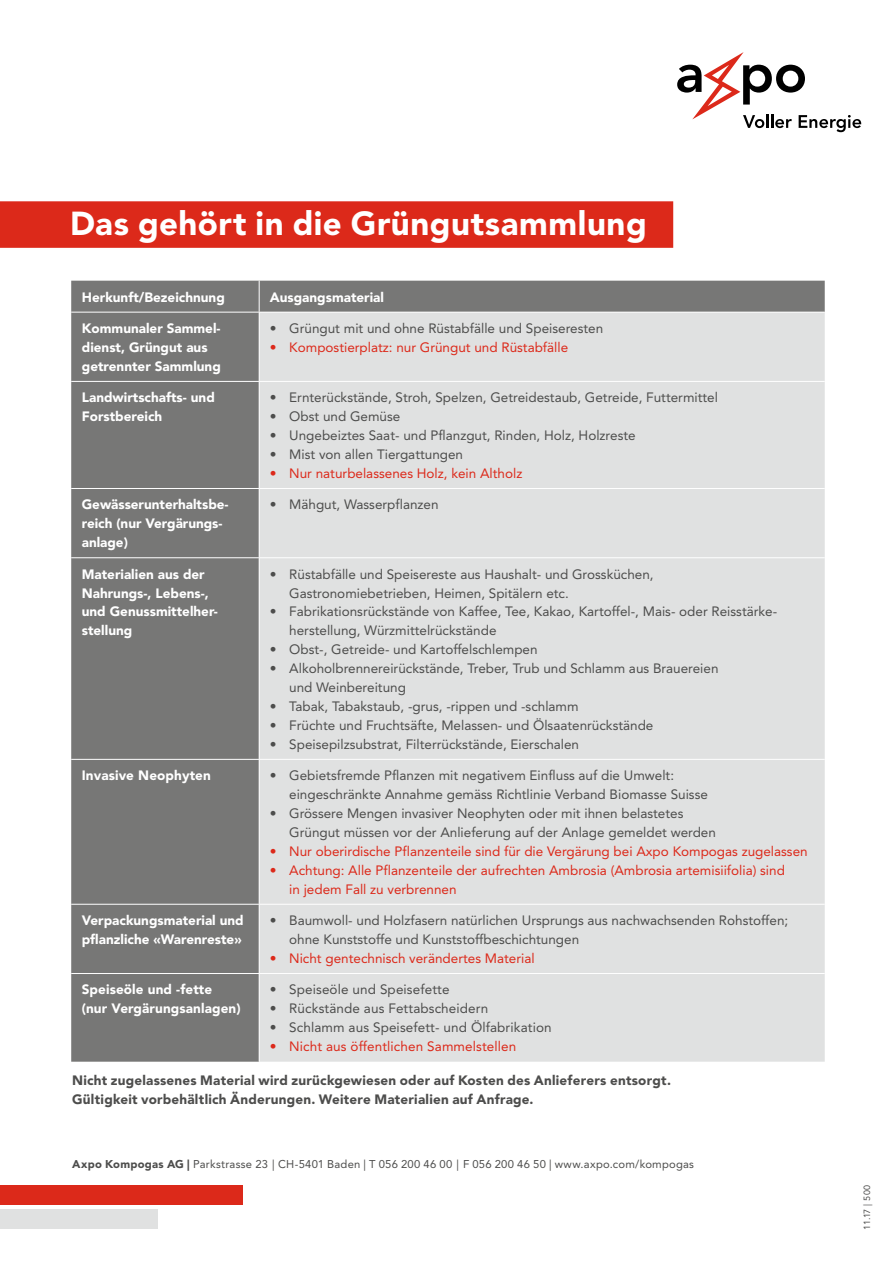
<style>
.page{position:relative;width:893px;height:1263px;background:#fff}
.page>*{position:absolute;margin:0;border:0;box-sizing:border-box;transform-origin:0 0}
.t1{font:900 33px "Avenir LT Pro";letter-spacing:.015em;color:#fff}
.t2{font:13.5px/18.9px "Avenir LT Pro";color:#4d4d4c}
.t3{font:900 13.5px/18.9px "Avenir LT Pro";color:#fff}
.t4{font:13.5px/18.9px "Avenir LT Pro";color:#dc291a}
.t5{font:900 13.5px/18.9px "Avenir LT Pro";letter-spacing:.015em;color:#4d4d4c}
.t6{font:11.25px "Avenir LT Pro";letter-spacing:.02em;color:#4d4d4c}
.t7{font:9px "Avenir LT Pro";letter-spacing:.01em;color:#4d4d4c}
.s1{font-weight:900}
</style>
<div class="page">
<div style="left:0;top:1210px;width:157px;height:19px;background:#e0e1e1"></div>
<div style="left:0;top:1185px;width:242px;height:20px;background:#dc291a"></div>
<div style="left:71px;top:281px;width:754px;height:781px;background:#777776"></div>
<div style="left:260px;top:313px;width:565px;height:749px;background:#e0e1e1"></div>
<hr style="left:259px;top:281px;width:1px;height:31px;background:#fff">
<hr style="left:71px;top:312px;width:188px;height:1px;background:#fff">
<hr style="left:259px;top:312px;width:566px;height:1px;background:#fff">
<hr style="left:259px;top:312px;width:1px;height:69px;background:#fff">
<hr style="left:71px;top:381px;width:188px;height:1px;background:#fff">
<hr style="left:259px;top:381px;width:566px;height:1px;background:#fff">
<hr style="left:259px;top:382px;width:1px;height:106px;background:#fff">
<hr style="left:71px;top:488px;width:188px;height:1px;background:#fff">
<hr style="left:259px;top:488px;width:566px;height:1px;background:#fff">
<hr style="left:259px;top:489px;width:1px;height:68px;background:#fff">
<hr style="left:71px;top:557px;width:188px;height:1px;background:#fff">
<hr style="left:259px;top:557px;width:566px;height:1px;background:#fff">
<hr style="left:259px;top:558px;width:1px;height:201px;background:#fff">
<hr style="left:71px;top:759px;width:188px;height:1px;background:#fff">
<hr style="left:259px;top:759px;width:566px;height:1px;background:#fff">
<hr style="left:259px;top:760px;width:1px;height:144px;background:#fff">
<hr style="left:71px;top:904px;width:188px;height:1px;background:#fff">
<hr style="left:259px;top:904px;width:566px;height:1px;background:#fff">
<hr style="left:259px;top:905px;width:1px;height:68px;background:#fff">
<hr style="left:71px;top:973px;width:188px;height:1px;background:#fff">
<hr style="left:259px;top:973px;width:566px;height:1px;background:#fff">
<hr style="left:259px;top:974px;width:1px;height:88px;background:#fff">
<div style="left:0;top:201px;width:673px;height:47px;background:#dc291a"></div>
<svg style="left:677px;top:52px;width:184px;height:80px"></svg>
<h1 class="t1" style="left:70px;top:204px;width:578px">Das gehört in die Grüngutsammlung</h1>
<p class="t3" style="left:82px;top:287px;width:144px">Herkunft/Bezeichnung</p>
<p class="t3" style="left:270px;top:287px;width:116px">Ausgangsmaterial</p>
<p class="t3" style="left:82px;top:319px;width:140px">Kommunaler Sammel&shy;dienst, Grüngut aus getrennter Sammlung</p>
<p class="t2" style="left:270px;top:319px;width:335px">• Grüngut mit und ohne Rüstabfälle und Speiseresten</p>
<p class="t4" style="left:270px;top:338px;width:300px">• Kompostierplatz: nur Grüngut und Rüstabfälle</p>
<p class="t3" style="left:82px;top:388px;width:134px">Landwirtschafts- und<br>Forstbereich</p>
<p class="t2" style="left:270px;top:388px;width:450px">• Ernterückstände, Stroh, Spelzen, Getreidestaub, Getreide, Futtermittel</p>
<p class="t2" style="left:270px;top:407px;width:132px">• Obst und Gemüse</p>
<p class="t2" style="left:270px;top:426px;width:367px">• Ungebeiztes Saat- und Pflanzgut, Rinden, Holz, Holzreste</p>
<p class="t2" style="left:270px;top:445px;width:195px">• Mist von allen Tiergattungen</p>
<p class="t4" style="left:270px;top:464px;width:254px">• Nur naturbelassenes Holz, kein Altholz</p>
<p class="t3" style="left:82px;top:495px;width:148px">Gewässerunterhaltsbe&shy;reich (nur Vergärungs&shy;anlage)</p>
<p class="t2" style="left:270px;top:495px;width:170px">• Mähgut, Wasserpflanzen</p>
<p class="t3" style="left:82px;top:564px;width:137px">Materialien aus der<br>Nahrungs-, Lebens-, und Genussmittelher&shy;stellung</p>
<p class="t2" style="left:289px;top:564px;width:366px;text-indent:-19px">• Rüstabfälle und Speisereste aus Haushalt- und Grossküchen,<br>Gastronomiebetrieben, Heimen, Spitälern etc.</p>
<p class="t2" style="left:289px;top:602px;width:490px;text-indent:-19px">• Fabrikationsrückstände von Kaffee, Tee, Kakao, Kartoffel-, Mais- oder Reisstärke&shy;herstellung, Würzmittelrückstände</p>
<p class="t2" style="left:270px;top:640px;width:269px">• Obst-, Getreide- und Kartoffelschlempen</p>
<p class="t2" style="left:289px;top:659px;width:431px;text-indent:-19px">• Alkoholbrennereirückstände, Treber, Trub und Schlamm aus Brauereien und Weinbereitung</p>
<p class="t2" style="left:270px;top:697px;width:310px">• Tabak, Tabakstaub, -grus, -rippen und -schlamm</p>
<p class="t2" style="left:270px;top:716px;width:385px">• Früchte und Fruchtsäfte, Melassen- und Ölsaatenrückstände</p>
<p class="t2" style="left:270px;top:734px;width:311px">• Speisepilzsubstrat, Filterrückstände, Eierschalen</p>
<p class="t3" style="left:82px;top:766px;width:131px">Invasive Neophyten</p>
<p class="t2" style="left:289px;top:766px;width:420px;text-indent:-19px">• Gebietsfremde Pflanzen mit negativem Einfluss auf die Umwelt: eingeschränkte Annahme gemäss Richtlinie Verband Biomasse Suisse</p>
<p class="t2" style="left:289px;top:804px;width:428px;text-indent:-19px">• Grössere Mengen invasiver Neophyten oder mit ihnen belastetes<br>Grüngut müssen vor der Anlieferung auf der Anlage gemeldet werden</p>
<p class="t4" style="left:270px;top:841px;width:539px">• Nur oberirdische Pflanzenteile sind für die Vergärung bei Axpo Kompogas zugelassen</p>
<p class="t4" style="left:289px;top:860px;width:497px;text-indent:-19px">• Achtung: Alle Pflanzenteile der aufrechten Ambrosia (Ambrosia artemisiifolia) sind in jedem Fall zu verbrennen</p>
<p class="t3" style="left:82px;top:911px;width:164px">Verpackungsmaterial und pflanzliche «Warenreste»</p>
<p class="t2" style="left:289px;top:911px;width:501px;text-indent:-19px">• Baumwoll- und Holzfasern natürlichen Ursprungs aus nachwachsenden Rohstoffen; ohne Kunststoffe und Kunststoffbeschichtungen</p>
<p class="t4" style="left:270px;top:949px;width:266px">• Nicht gentechnisch verändertes Material</p>
<p class="t3" style="left:82px;top:980px;width:160px">Speiseöle und -fette (nur Vergärungsanlagen)</p>
<p class="t2" style="left:270px;top:980px;width:181px">• Speiseöle und Speisefette</p>
<p class="t2" style="left:270px;top:999px;width:220px">• Rückstände aus Fettabscheidern</p>
<p class="t2" style="left:270px;top:1018px;width:283px">• Schlamm aus Speisefett- und Ölfabrikation</p>
<p class="t4" style="left:270px;top:1037px;width:248px">• Nicht aus öffentlichen Sammelstellen</p>
<p class="t5" style="left:72px;top:1071px;width:600px">Nicht zugelassenes Material wird zurückgewiesen oder auf Kosten des Anlieferers entsorgt.<br>Gültigkeit vorbehältlich Änderungen. Weitere Materialien auf Anfrage.</p>
<p class="t6" style="left:72px;top:1157px;width:623px"><span class="s1">Axpo Kompogas AG |</span> Parkstrasse 23 | CH-5401 Baden | T 056 200 46 00 | F 056 200 46 50 | www.axpo.com/kompogas</p>
<p class="t7" style="left:861px;top:1230px;width:47px;rotate:-90deg">11.17 | 500</p>
</div>
